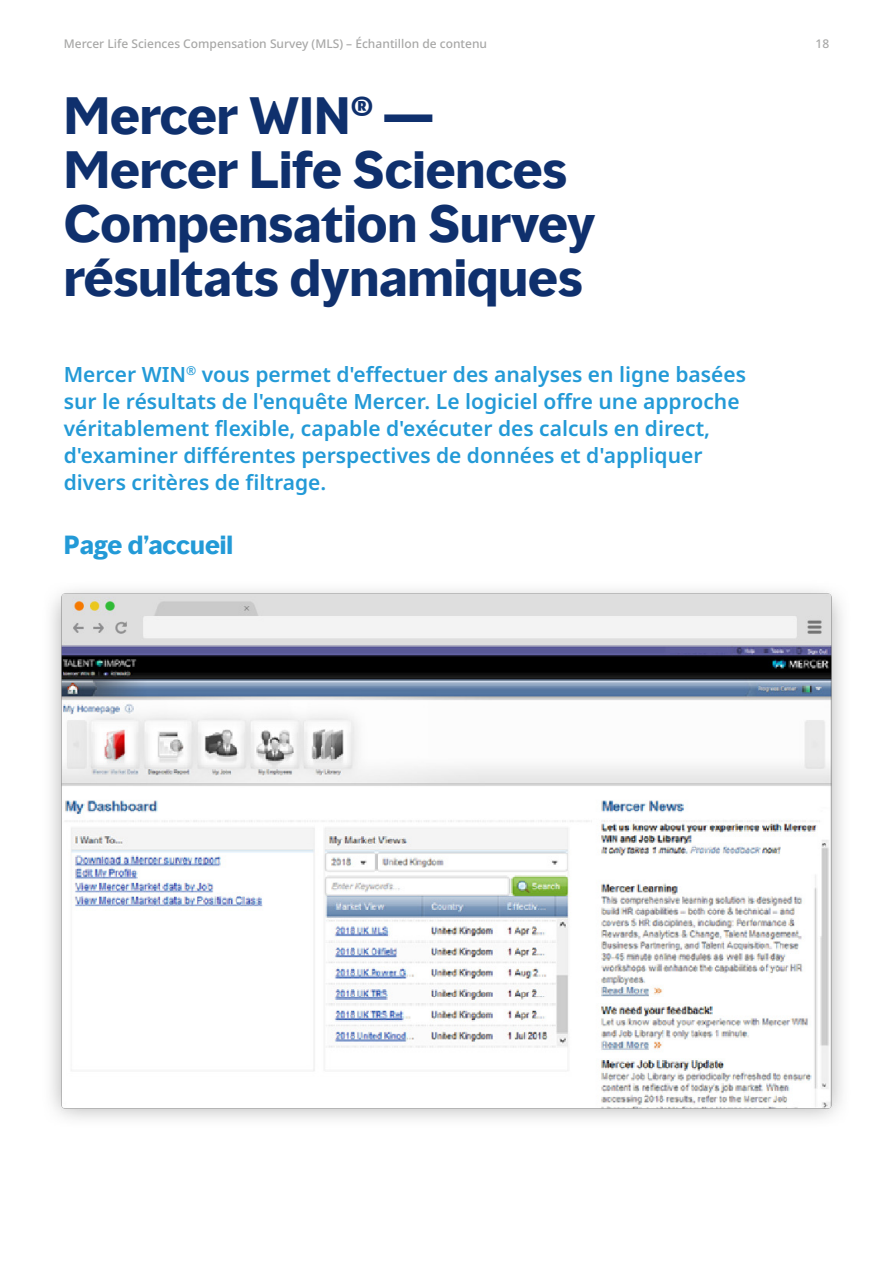
<style>
.page{position:relative;width:893px;height:1263px;background:#fff}
.page>*{position:absolute;margin:0;border:0;box-sizing:border-box;transform-origin:0 0}
.t1{font:700 48px/54px "MMC Display";color:#0f306d}
.t2{font:700 24px "MMC Display";color:#239ad7}
.t3{font:600 21px/27px "Noto Sans";color:#239ad7}
.t4{font:500 12px "Noto Sans";color:#a8a8a7}
</style>
<div class="page">
<img style="left:51px;top:590px;width:791px;height:530px">
<p class="t4" style="left:64px;top:35px;width:425px">Mercer Life Sciences Compensation Survey (MLS) – Échantillon de contenu</p>
<p class="t4" style="left:815px;top:35px;width:15px">18</p>
<h1 class="t1" style="left:64px;top:89px;width:533px">Mercer WIN® —<br>Mercer Life Sciences<br>Compensation Survey résultats dynamiques</h1>
<p class="t3" style="left:64px;top:361px;width:684px">Mercer WIN<sup>®</sup> vous permet d'effectuer des analyses en ligne basées sur le résultats de l'enquête Mercer. Le logiciel offre une approche véritablement flexible, capable d'exécuter des calculs en direct, d'examiner différentes perspectives de données et d'appliquer divers critères de filtrage.</p>
<p class="t2" style="left:64px;top:529px;width:171px">Page d’accueil</p>
</div>
